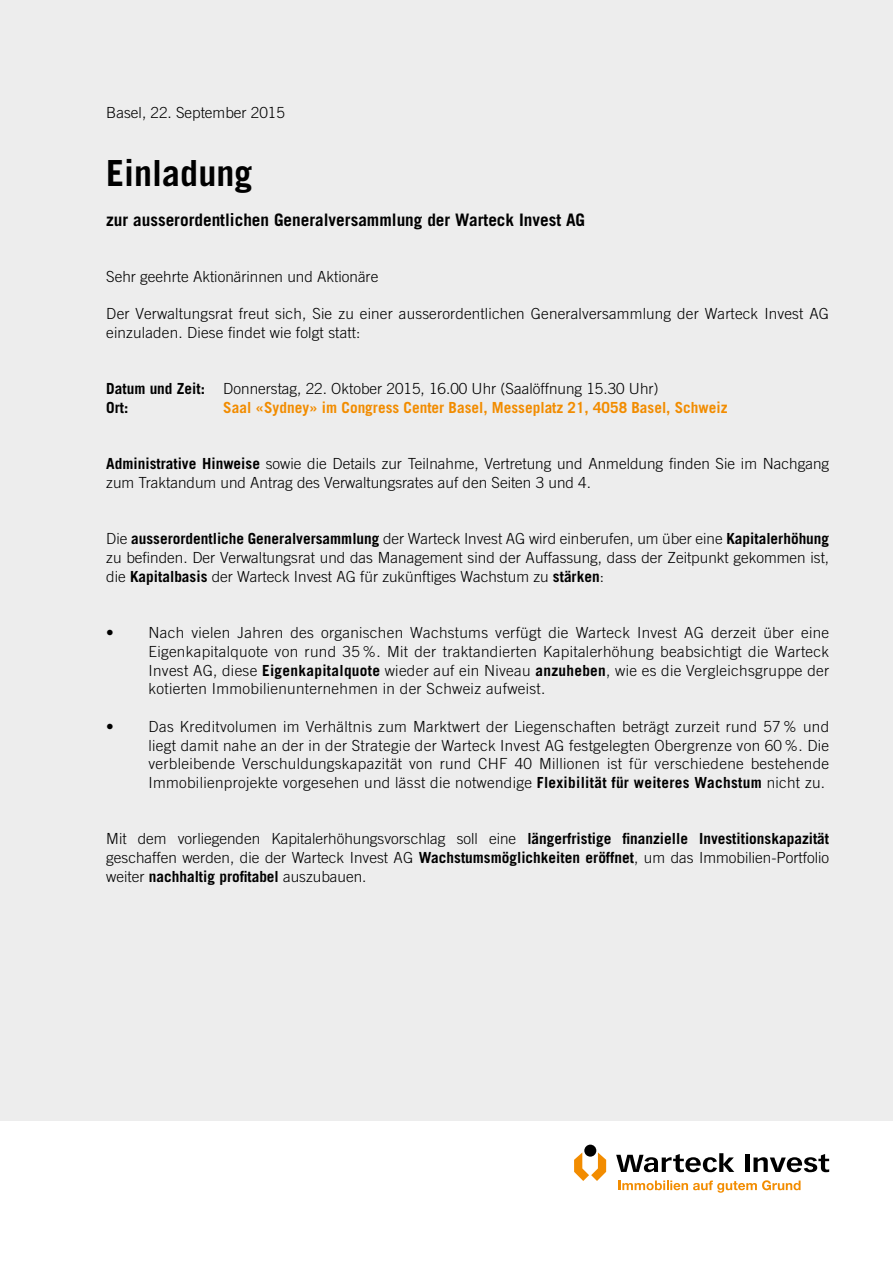
<style>
.page{position:relative;width:893px;height:1263px;background:#fff}
.page>*{position:absolute;margin:0;border:0;box-sizing:border-box;transform-origin:0 0}
.t1{font:700 36px "Trade Gothic";color:#000}
.t2{font:700 17.25px "Trade Gothic";color:#000}
.t3{font:300 15.3px/18.8px "Trade Gothic";color:#000;text-align:justify}
.t4{font:700 15.3px "Trade Gothic";color:#f28c00}
.s1{font-weight:700}
</style>
<div class="page">
<div style="left:0;top:0;width:893px;height:1120px;background:#ededed"></div>
<svg style="left:616px;top:1153px;width:118px;height:19px"></svg>
<hr style="left:745px;top:1155px;width:4px;height:17px;background:#000">
<svg style="left:753px;top:1154px;width:76px;height:18px"></svg>
<svg style="left:574px;top:1152px;width:32px;height:29px"></svg>
<div style="left:584px;top:1144px;width:12px;height:12px;background:#000;border-radius:50%"></div>
<svg style="left:618px;top:1180px;width:182px;height:13px"></svg>
<p class="t3" style="left:106px;top:103px;width:180px">Basel, 22. September 2015</p>
<h1 class="t1" style="left:106px;top:151px;width:148px">Einladung</h1>
<p class="t2" style="left:106px;top:209px;width:480px">zur ausserordentlichen Generalversammlung der Warteck Invest AG</p>
<p class="t3" style="left:106px;top:267px;width:274px">Sehr geehrte Aktionärinnen und Aktionäre</p>
<p class="t3" style="left:106px;top:304px;width:724px">Der Verwaltungsrat freut sich, Sie zu einer ausserordentlichen Generalversammlung der Warteck Invest AG einzuladen. Diese findet wie folgt statt:</p>
<p class="t3" style="left:106px;top:379px;width:554px"><span class="s1">Datum und Zeit:</span> Donnerstag, 22. Oktober 2015, 16.00 Uhr (Saalöffnung 15.30 Uhr)<br><span class="s1">Ort:</span></p>
<p class="t4" style="left:223px;top:398px;width:506px">Saal «Sydney» im Congress Center Basel, Messeplatz 21, 4058 Basel, Schweiz</p>
<p class="t3" style="left:106px;top:454px;width:724px"><span class="s1">Administrative Hinweise</span> sowie die Details zur Teilnahme, Vertretung und Anmeldung finden Sie im Nachgang zum Traktandum und Antrag des Verwaltungsrates auf den Seiten 3 und 4.</p>
<p class="t3" style="left:106px;top:529px;width:724px">Die <span class="s1">ausserordentliche Generalversammlung</span> der Warteck Invest AG wird einberufen, um über eine <span class="s1">Kapitalerhöhung </span>zu befinden. Der Verwaltungsrat und das Management sind der Auffassung, dass der Zeitpunkt gekommen ist, die <span class="s1">Kapitalbasis</span> der Warteck Invest AG für zukünftiges Wachstum zu <span class="s1">stärken</span>:</p>
<p class="t3" style="left:149px;top:623px;width:682px;text-indent:-42px">• Nach vielen Jahren des organischen Wachstums verfügt die Warteck Invest AG derzeit über eine Eigenkapitalquote von rund 35 %. Mit der traktandierten Kapitalerhöhung beabsichtigt die Warteck Invest AG, diese <span class="s1">Eigenkapitalquote</span> wieder auf ein Niveau <span class="s1">anzuheben</span>, wie es die Vergleichsgruppe der kotierten Immobilienunternehmen in der Schweiz aufweist.</p>
<p class="t3" style="left:149px;top:717px;width:682px;text-indent:-42px">• Das Kreditvolumen im Verhältnis zum Marktwert der Liegenschaften beträgt zurzeit rund 57 % und liegt damit nahe an der in der Strategie der Warteck Invest AG festgelegten Obergrenze von 60 %. Die verbleibende Verschuldungskapazität von rund CHF 40 Millionen ist für verschiedene bestehende Immobilienprojekte vorgesehen und lässt die notwendige <span class="s1">Flexibilität für weiteres Wachstum</span> nicht zu.</p>
<p class="t3" style="left:106px;top:829px;width:724px">Mit dem vorliegenden Kapitalerhöhungsvorschlag soll eine <span class="s1">längerfristige finanzielle Investitionskapazität </span>geschaffen werden, die der Warteck Invest AG <span class="s1">Wachstumsmöglichkeiten eröffnet</span>, um das Immobilien-Portfolio weiter <span class="s1">nachhaltig profitabel</span> auszubauen.</p>
</div>
